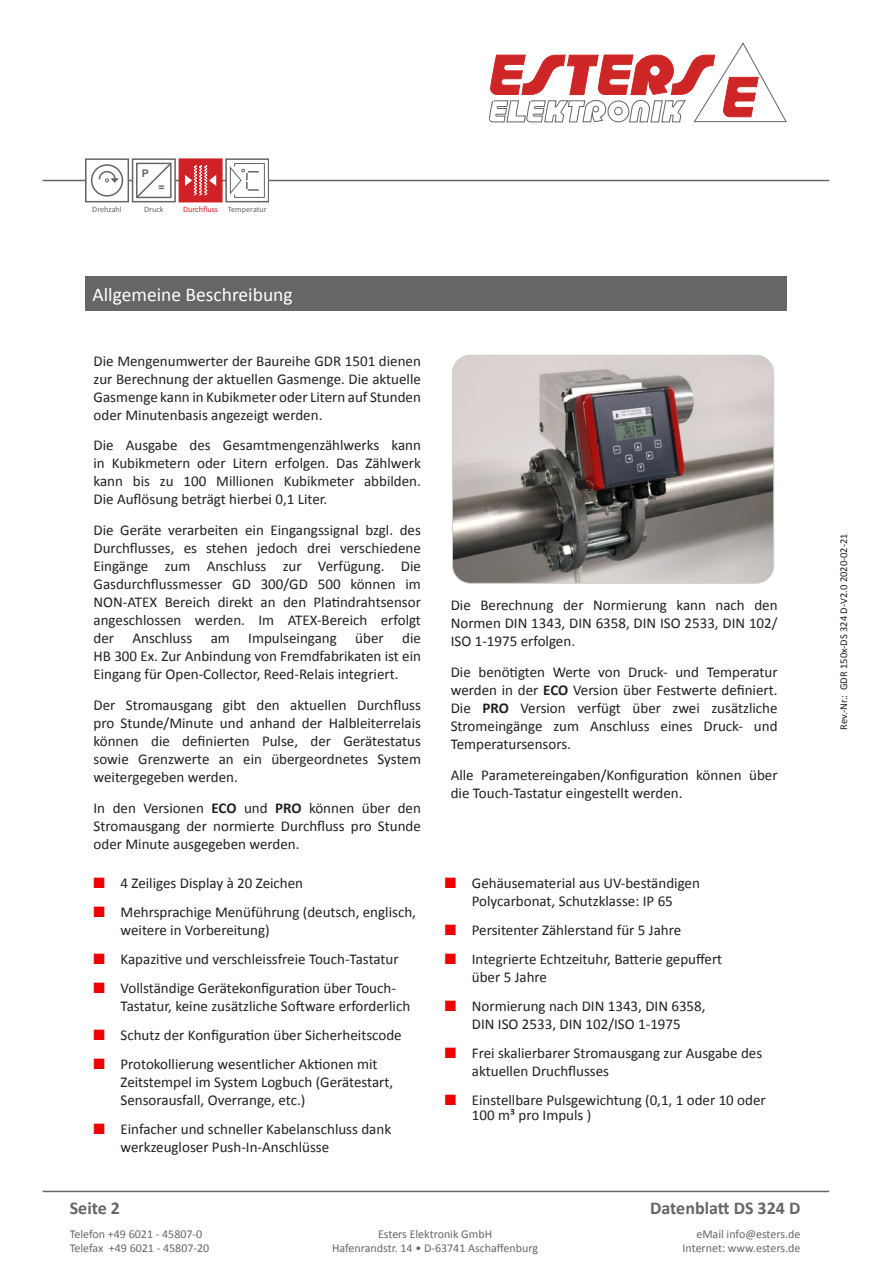
<style>
.page{position:relative;width:893px;height:1263px;background:#fff}
.page>*{position:absolute;margin:0;border:0;box-sizing:border-box;transform-origin:0 0}
.Überschrift-01{font:19.5px "Calibri";color:#fff}
.t1{font:700 18px "Calibri";color:#666}
.CONTINOUS_TEXT{font:15px/18px "Calibri";color:#231f20}
.t2{font:12px/14.4px "Calibri";color:#666}
.t3{font:700 10.65px "Arial";color:#636568}
.t4{font:10.5px "Calibri";color:#231f20}
.t5{font:8.25px "Calibri";color:#d02126}
.t6{font:8.25px "Calibri";color:#636568}
.s1{color:#636568}
.s2{font-weight:700}
.s3{color:#e00}
</style>
<div class="page">
<hr style="left:43px;top:180px;width:786px;height:1px;background:#666">
<hr style="left:43px;top:1191px;width:786px;height:1px;background:#666">
<svg style="left:489px;top:43px;width:298px;height:79px"></svg>
<div style="left:226px;top:159px;width:43px;height:43px;background:#fff"></div>
<div style="left:225px;top:158px;width:44px;height:44px;border:2px solid #636568"></div>
<div style="left:179px;top:158px;width:44px;height:44px;background:#d02126;border:2px solid #d02126"></div>
<svg style="left:185px;top:165px;width:32px;height:31px"></svg>
<div style="left:85px;top:158px;width:44px;height:44px;background:#fff;border:2px solid #636568"></div>
<div style="left:91px;top:164px;width:32px;height:33px;border:2px solid #636568;border-radius:50%"></div>
<svg style="left:98px;top:158px;width:79px;height:45px"></svg>
<hr style="left:264px;top:163px;width:1px;height:34px;background:#636568">
<svg style="left:229px;top:163px;width:35px;height:35px"></svg>
<div style="left:85px;top:276px;width:702px;height:34px;background:#666"></div>
<img style="left:452px;top:355px;width:322px;height:228px">
<div style="left:452px;top:355px;width:322px;height:228px;border:1px solid #cdcdcd;border-radius:18px"></div>
<p class="t3" style="left:142px;top:167px;width:9px">P</p>
<p class="t3" style="left:158px;top:180px;width:8px">=</p>
<p class="t6" style="left:92px;top:204px;width:31px">Drehzahl</p>
<p class="t6" style="left:144px;top:204px;width:21px">Druck</p>
<p class="t5" style="left:183px;top:204px;width:85px">Durchfluss <span class="s1">Temperatur</span></p>
<p class="Überschrift-01" style="left:93px;top:282px;width:202px">Allgemeine Beschreibung</p>
<p class="CONTINOUS_TEXT" style="left:94px;top:352px;width:329px;text-align:justify">Die Mengenumwerter der Baureihe GDR 1501 dienen zur Berechnung der aktuellen Gasmenge. Die aktuelle Gasmenge kann in Kubikmeter oder Litern auf Stunden oder Minutenbasis angezeigt werden.</p>
<p class="CONTINOUS_TEXT" style="left:94px;top:437px;width:329px;text-align:justify">Die Ausgabe des Gesamtmengenzählwerks kann in Kubikmetern oder Litern erfolgen. Das Zählwerk kann bis zu 100 Millionen Kubikmeter abbilden.<br>Die Auflösung beträgt hierbei 0,1 Liter.</p>
<p class="CONTINOUS_TEXT" style="left:94px;top:521px;width:329px;text-align:justify">Die Geräte verarbeiten ein Eingangssignal bzgl. des Durchflusses, es stehen jedoch drei verschiedene Eingänge zum Anschluss zur Verfügung. Die Gasdurchflussmesser GD 300/GD 500 können im NON-ATEX Bereich direkt an den Platindrahtsensor angeschlossen werden. Im ATEX-Bereich erfolgt der Anschluss am Impulseingang über die HB 300 Ex. Zur Anbindung von Fremdfabrikaten ist ein Eingang für Open-Collector, Reed-Relais integriert.</p>
<p class="CONTINOUS_TEXT" style="left:94px;top:696px;width:329px;text-align:justify">Der Stromausgang gibt den aktuellen Durchfluss pro Stunde/Minute und anhand der Halbleiterrelais können die definierten Pulse, der Gerätestatus sowie Grenzwerte an ein übergeordnetes System weitergegeben werden.</p>
<p class="CONTINOUS_TEXT" style="left:94px;top:799px;width:329px;text-align:justify">In den Versionen <span class="s2">ECO</span> und <span class="s2">PRO</span> können über den Stromausgang der normierte Durchfluss pro Stunde oder Minute ausgegeben werden.</p>
<p class="CONTINOUS_TEXT" style="left:94px;top:874px;width:211px"><span class="s3">■</span> 4 Zeiliges Display à 20 Zeichen</p>
<p class="CONTINOUS_TEXT" style="left:121px;top:903px;width:297px;text-indent:-27px"><span class="s3">■</span> Mehrsprachige Menüführung (deutsch, englisch, weitere in Vorbereitung)</p>
<p class="CONTINOUS_TEXT" style="left:94px;top:950px;width:307px"><span class="s3">■</span> Kapazitive und verschleissfreie Touch-Tastatur</p>
<p class="CONTINOUS_TEXT" style="left:121px;top:979px;width:291px;text-indent:-27px"><span class="s3">■</span> Vollständige Gerätekonfiguration über Touch-<br>Tastatur, keine zusätzliche Software erforderlich</p>
<p class="CONTINOUS_TEXT" style="left:94px;top:1026px;width:310px"><span class="s3">■</span> Schutz der Konfiguration über Sicherheitscode</p>
<p class="CONTINOUS_TEXT" style="left:121px;top:1055px;width:274px;text-indent:-27px"><span class="s3">■</span> Protokollierung wesentlicher Aktionen mit<br>Zeitstempel im System Logbuch (Gerätestart,<br>Sensorausfall, Overrange, etc.)</p>
<p class="CONTINOUS_TEXT" style="left:121px;top:1119px;width:272px;text-indent:-27px"><span class="s3">■</span> Einfacher und schneller Kabelanschluss dank werkzeugloser Push-In-Anschlüsse</p>
<p class="CONTINOUS_TEXT" style="left:451px;top:596px;width:328px;text-align:justify">Die Berechnung der Normierung kann nach den Normen DIN 1343, DIN 6358, DIN ISO 2533, DIN 102/ ISO 1-1975 erfolgen.</p>
<p class="CONTINOUS_TEXT" style="left:451px;top:663px;width:328px;text-align:justify">Die benötigten Werte von Druck- und Temperatur werden in der <span class="s2">ECO</span> Version über Festwerte definiert.<br>Die <span class="s2">PRO</span> Version verfügt über zwei zusätzliche Stromeingänge zum Anschluss eines Druck- und Temperatursensors.</p>
<p class="CONTINOUS_TEXT" style="left:451px;top:766px;width:328px">Alle Parametereingaben/Konfiguration können über die Touch-Tastatur eingestellt werden.</p>
<p class="CONTINOUS_TEXT" style="left:445px;top:874px;width:257px;text-align:center"><span class="s3">■</span> Gehäusematerial aus UV-beständigen<br>Polycarbonat, Schutzklasse: IP 65</p>
<p class="CONTINOUS_TEXT" style="left:445px;top:921px;width:238px"><span class="s3">■</span> Persitenter Zählerstand für 5 Jahre</p>
<p class="CONTINOUS_TEXT" style="left:472px;top:950px;width:252px;text-indent:-27px"><span class="s3">■</span> Integrierte Echtzeituhr, Batterie gepuffert über 5 Jahre</p>
<p class="CONTINOUS_TEXT" style="left:445px;top:997px;width:262px;text-align:center"><span class="s3">■</span> Normierung nach DIN 1343, DIN 6358,<br>DIN ISO 2533, DIN 102/ISO 1-1975</p>
<p class="CONTINOUS_TEXT" style="left:472px;top:1044px;width:292px;text-indent:-27px"><span class="s3">■</span> Frei skalierbarer Stromausgang zur Ausgabe des aktuellen Druchflusses</p>
<p class="CONTINOUS_TEXT" style="left:472px;top:1092px;width:295px;line-height:15px;text-indent:-27px"><span class="s3">■</span> Einstellbare Pulsgewichtung (0,1, 1 oder 10 oder<br>100 m³ pro Impuls )</p>
<p class="t1" style="left:70px;top:1197px;width:52px">Seite 2</p>
<p class="t1" style="left:650px;top:1197px;width:152px">Datenblatt DS 324 D</p>
<p class="t2" style="left:70px;top:1226px;width:141px">Telefon +49 6021 - 45807-0<br>Telefax +49 6021 - 45807-20</p>
<p class="t2" style="left:332px;top:1226px;width:208px;text-align:center">Esters Elektronik GmbH<br>Hafenrandstr. 14 • D-63741 Aschaffenburg</p>
<p class="t2" style="left:683px;top:1226px;width:119px;text-align:right">eMail info@esters.de<br>Internet: www.esters.de</p>
<p class="t4" style="left:837px;top:730px;width:198px;rotate:-90deg">Rev.-Nr.: GDR 150x-DS 324 D-V2.0 2020-02-21</p>
</div>
